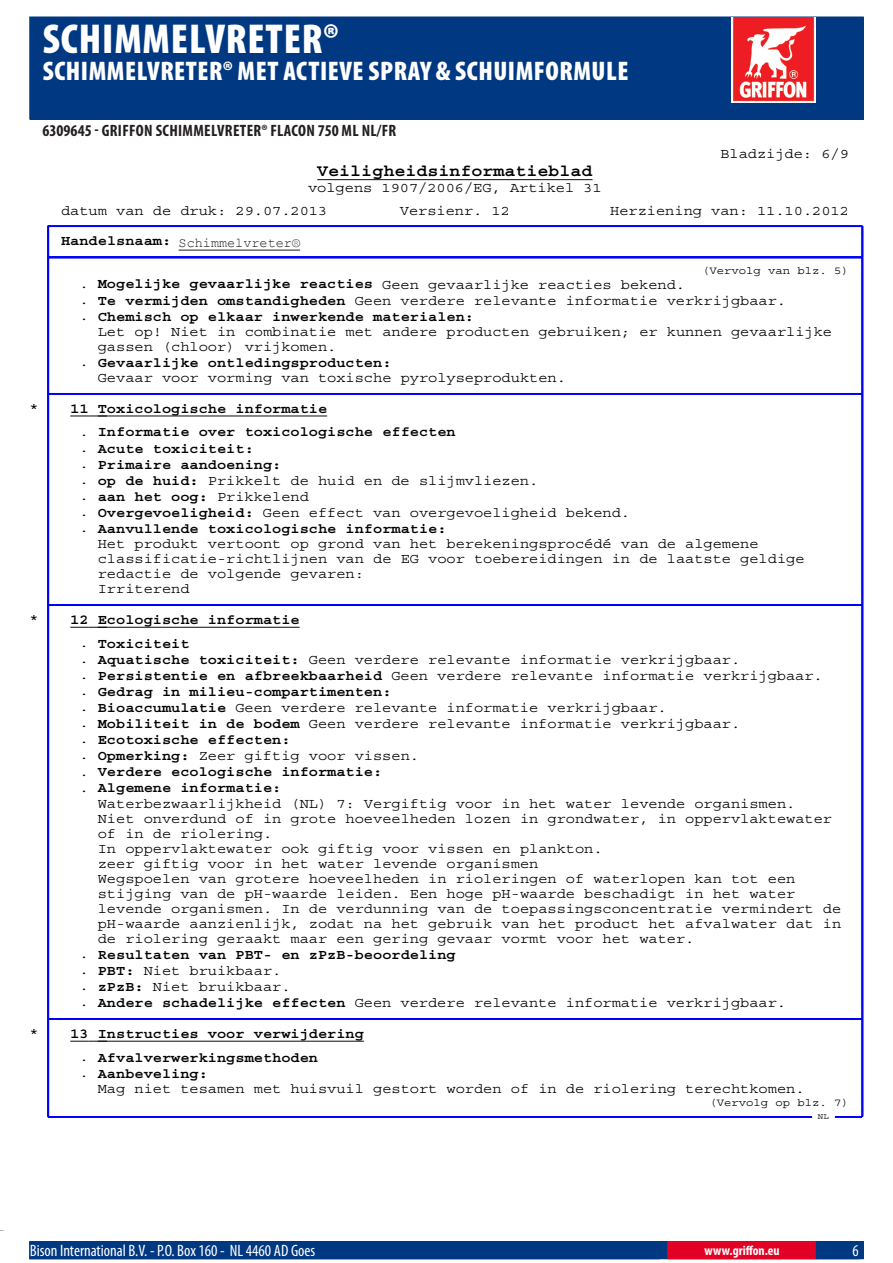
<style>
.page{position:relative;width:893px;height:1263px;background:#fff}
.page>*{position:absolute;margin:0;border:0;box-sizing:border-box;transform-origin:0 0}
.PageHeader{font:900 condensed 42px "Myriad Pro";letter-spacing:.02em;color:#fff}
.PageSubheader{font:900 condensed 27px "Myriad Pro";letter-spacing:.02em;color:#fff}
.t1{font:700 16.8px "Courier";color:#000;scale:1.09 1}
.TOCItem{font:700 condensed 16.5px "Myriad Pro";letter-spacing:.02em;color:#231f20}
.ContactData{font:condensed 16.5px "Myriad Pro";color:#fff}
.t2{font:14.1px/22.6px "Courier";color:#000;scale:1.09 1}
.t3{font:700 14.1px/23.5px "Courier";color:#000;scale:1.09 1}
.MSDS_Text{font:13.5px "Courier New";color:#231f20}
.URL{font:700 condensed 13.5px "Myriad Pro";color:#fff}
.t4{font:11.25px "Courier";color:#000;scale:1.09 1}
.t5{font:8.4px "Courier";color:#000;scale:1.09 1}
.s1{font-weight:700}
.s2{font-weight:400}
</style>
<div class="page">
<hr style="left:317px;top:179px;width:276px;height:1px;background:#000">
<hr style="left:48px;top:226px;width:814px;height:1px;background:#00f">
<hr style="left:48px;top:226px;width:1px;height:31px;background:#00f">
<hr style="left:862px;top:226px;width:1px;height:31px;background:#00f">
<hr style="left:48px;top:393px;width:814px;height:1px;background:#00f">
<hr style="left:48px;top:394px;width:814px;height:1px;background:#00f">
<svg style="left:70px;top:416px;width:28px;height:1px"></svg>
<hr style="left:98px;top:416px;width:229px;height:1px;background:#000">
<hr style="left:48px;top:604px;width:814px;height:1px;background:#00f">
<hr style="left:48px;top:605px;width:814px;height:1px;background:#00f">
<svg style="left:70px;top:627px;width:28px;height:1px"></svg>
<hr style="left:98px;top:627px;width:202px;height:1px;background:#000">
<hr style="left:48px;top:1018px;width:814px;height:1px;background:#00f">
<hr style="left:48px;top:1019px;width:814px;height:1px;background:#00f">
<svg style="left:70px;top:1041px;width:28px;height:1px"></svg>
<hr style="left:98px;top:1041px;width:266px;height:1px;background:#000">
<hr style="left:48px;top:257px;width:814px;height:1px;background:#00f">
<hr style="left:48px;top:1116px;width:814px;height:1px;background:#00f">
<hr style="left:48px;top:1117px;width:814px;height:1px;background:#00f">
<svg style="left:812px;top:1116px;width:22px;height:2px"></svg>
<hr style="left:48px;top:257px;width:1px;height:859px;background:#00f">
<hr style="left:862px;top:257px;width:1px;height:859px;background:#00f">
<div style="left:30px;top:17px;width:833px;height:102px;background:#003882"></div>
<img style="left:731px;top:17px;width:85px;height:85px">
<hr style="left:179px;top:250px;width:121px;height:1px;background:#231f20">
<div style="left:30px;top:1242px;width:833px;height:17px;background:#003882"></div>
<div style="left:29px;top:1241px;width:835px;height:18px;border:1px solid #003882"></div>
<div style="left:668px;top:1242px;width:148px;height:17px;background:#e20025"></div>
<div style="left:667px;top:1241px;width:150px;height:18px;border:1px solid #e20025"></div>
<p class="PageHeader" style="left:43px;top:12px;width:297px">SCHIMMELVRETER®</p>
<p class="PageSubheader" style="left:43px;top:53px;width:587px">SCHIMMELVRETER® MET ACTIEVE SPRAY &amp; SCHUIMFORMULE</p>
<p class="TOCItem" style="left:43px;top:120px;width:347px">6309645 - GRIFFON SCHIMMELVRETER® FLACON 750 ML NL/FR</p>
<p class="t2" style="left:720px;top:143px;width:119px">Bladzijde: 6/9</p>
<p class="t1" style="left:317px;top:162px;width:254px">Veiligheidsinformatieblad</p>
<p class="t2" style="left:61px;top:177px;width:498px;text-indent:247px">volgens 1907/2006/EG, Artikel 31 datum van de druk: 29.07.2013</p>
<p class="t2" style="left:400px;top:199px;width:103px">Versienr. 12</p>
<p class="t2" style="left:610px;top:199px;width:220px">Herziening van: 11.10.2012</p>
<p class="t3" style="left:61px;top:230px;width:288px">Handelsnaam: Schimmelvreter (NL/B)</p>
<p class="MSDS_Text" style="left:179px;top:234px;width:123px">Schimmelvreter®</p>
<p class="t4" style="left:702px;top:265px;width:136px">(Vervolg van blz. 5)</p>
<p class="t2" style="left:79px;top:274px;width:557px">. <span class="s1">Mogelijke gevaarlijke reacties</span> Geen gevaarlijke reacties bekend.</p>
<p class="t2" style="left:79px;top:290px;width:650px">. <span class="s1">Te vermijden omstandigheden</span> Geen verdere relevante informatie verkrijgbaar.</p>
<p class="t3" style="left:79px;top:305px;width:364px"><span class="s2">.</span> Chemisch op elkaar inwerkende materialen:</p>
<p class="t2" style="left:98px;top:321px;width:675px">Let op! Niet in combinatie met andere producten gebruiken; er kunnen gevaarlijke</p>
<p class="t2" style="left:98px;top:336px;width:220px">gassen (chloor) vrijkomen.</p>
<p class="t3" style="left:79px;top:351px;width:288px"><span class="s2">.</span> Gevaarlijke ontledingsproducten:</p>
<p class="t2" style="left:98px;top:367px;width:431px">Gevaar voor vorming van toxische pyrolyseprodukten.</p>
<p class="t3" style="left:79px;top:397px;width:347px;text-indent:-50px"><span class="s2">*</span> 11 Toxicologische informatie<br><span class="s2">.</span> Informatie over toxicologische effecten</p>
<p class="t3" style="left:79px;top:437px;width:161px"><span class="s2">.</span> Acute toxiciteit:</p>
<p class="t3" style="left:79px;top:453px;width:187px"><span class="s2">.</span> Primaire aandoening:</p>
<p class="t2" style="left:79px;top:470px;width:422px">. <span class="s1">op de huid:</span> Prikkelt de huid en de slijmvliezen.</p>
<p class="t2" style="left:79px;top:486px;width:212px">. <span class="s1">aan het oog:</span> Prikkelend</p>
<p class="t2" style="left:79px;top:502px;width:507px">. <span class="s1">Overgevoeligheid:</span> Geen effect van overgevoeligheid bekend.</p>
<p class="t3" style="left:79px;top:517px;width:338px"><span class="s2">.</span> Aanvullende toxicologische informatie:</p>
<p class="t2" style="left:98px;top:533px;width:608px">Het produkt vertoont op grond van het berekeningsprocédé van de algemene</p>
<p class="t2" style="left:98px;top:548px;width:650px">classificatie-richtlijnen van de EG voor toebereidingen in de laatste geldige</p>
<p class="t2" style="left:98px;top:563px;width:246px">redactie de volgende gevaren:</p>
<p class="t2" style="left:98px;top:578px;width:86px">Irriterend</p>
<p class="t3" style="left:79px;top:608px;width:204px;text-indent:-50px"><span class="s2">*</span> 12 Ecologische informatie <span class="s2">.</span> Toxiciteit</p>
<p class="t2" style="left:79px;top:649px;width:608px">. <span class="s1">Aquatische toxiciteit:</span> Geen verdere relevante informatie verkrijgbaar.</p>
<p class="t2" style="left:79px;top:665px;width:683px">. <span class="s1">Persistentie en afbreekbaarheid</span> Geen verdere relevante informatie verkrijgbaar.</p>
<p class="t3" style="left:79px;top:680px;width:288px"><span class="s2">.</span> Gedrag in milieu-compartimenten:</p>
<p class="t2" style="left:79px;top:697px;width:540px">. <span class="s1">Bioaccumulatie</span> Geen verdere relevante informatie verkrijgbaar.</p>
<p class="t2" style="left:79px;top:713px;width:608px">. <span class="s1">Mobiliteit in de bodem</span> Geen verdere relevante informatie verkrijgbaar.</p>
<p class="t3" style="left:79px;top:728px;width:195px"><span class="s2">.</span> Ecotoxische effecten:</p>
<p class="t2" style="left:79px;top:745px;width:313px">. <span class="s1">Opmerking:</span> Zeer giftig voor vissen.</p>
<p class="t3" style="left:79px;top:760px;width:279px"><span class="s2">.</span> Verdere ecologische informatie:</p>
<p class="t3" style="left:79px;top:776px;width:187px"><span class="s2">.</span> Algemene informatie:</p>
<p class="t2" style="left:98px;top:792px;width:641px">Waterbezwaarlijkheid (NL) 7: Vergiftig voor in het water levende organismen.</p>
<p class="t2" style="left:98px;top:807px;width:675px">Niet onverdund of in grote hoeveelheden lozen in grondwater, in oppervlaktewater</p>
<p class="t2" style="left:98px;top:822px;width:161px">of in de riolering.</p>
<p class="t2" style="left:98px;top:837px;width:465px">In oppervlaktewater ook giftig voor vissen en plankton.</p>
<p class="t2" style="left:98px;top:852px;width:406px">zeer giftig voor in het water levende organismen</p>
<p class="t2" style="left:98px;top:868px;width:641px">Wegspoelen van grotere hoeveelheden in rioleringen of waterlopen kan tot een</p>
<p class="t2" style="left:98px;top:883px;width:641px">stijging van de pH-waarde leiden. Een hoge pH-waarde beschadigt in het water</p>
<p class="t2" style="left:98px;top:898px;width:684px">levende organismen. In de verdunning van de toepassingsconcentratie vermindert de</p>
<p class="t2" style="left:98px;top:913px;width:684px">pH-waarde aanzienlijk, zodat na het gebruik van het product het afvalwater dat in</p>
<p class="t2" style="left:98px;top:928px;width:549px">de riolering geraakt maar een gering gevaar vormt voor het water.</p>
<p class="t3" style="left:79px;top:943px;width:347px"><span class="s2">.</span> Resultaten van PBT- en zPzB-beoordeling</p>
<p class="t2" style="left:79px;top:960px;width:187px">. <span class="s1">PBT:</span> Niet bruikbaar.</p>
<p class="t2" style="left:79px;top:976px;width:195px">. <span class="s1">zPzB:</span> Niet bruikbaar.</p>
<p class="t2" style="left:79px;top:992px;width:650px">. <span class="s1">Andere schadelijke effecten</span> Geen verdere relevante informatie verkrijgbaar.</p>
<p class="t3" style="left:30px;top:1022px;width:308px;text-align:center"><span class="s2">*</span> 13 Instructies voor verwijdering <span class="s2">.</span> Afvalverwerkingsmethoden</p>
<p class="t2" style="left:98px;top:1066px;width:650px;line-height:15.5px;text-indent:-18px">. <span class="s1">Aanbeveling:<br></span>Mag niet tesamen met huisvuil gestort worden of in de riolering terechtkomen.</p>
<p class="t4" style="left:709px;top:1097px;width:129px">(Vervolg op blz. 7)</p>
<p class="t5" style="left:818px;top:1112px;width:12px">NL</p>
<p class="ContactData" style="left:30px;top:1241px;width:287px">Bison International B.V. - P.O. Box 1 60 - NL 4460 AD Goes</p>
<p class="URL" style="left:704px;top:1242px;width:77px">WWW.GRIFFON.EU</p>
</div>
